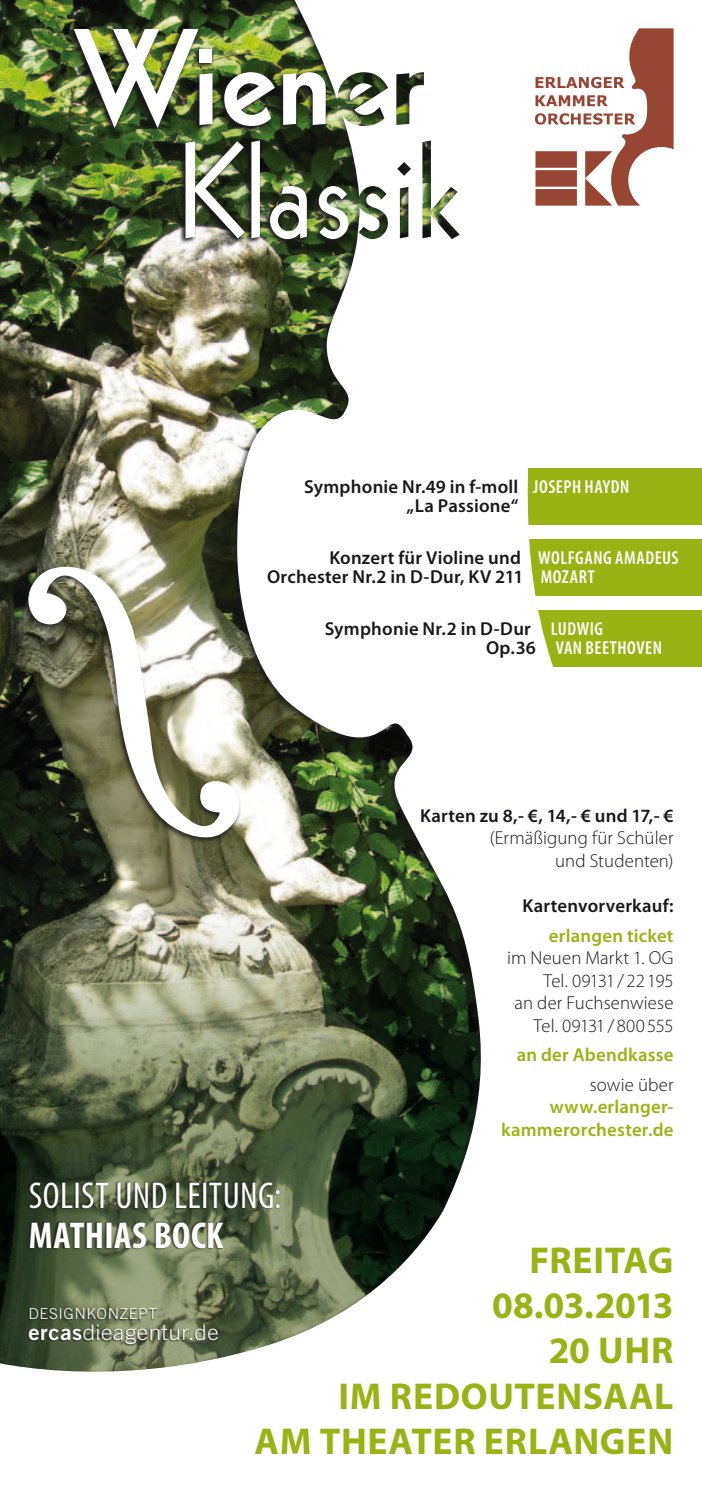
<style>
.page{position:relative;width:702px;height:1489px;background:#fff}
.page>*{position:absolute;margin:0;border:0;box-sizing:border-box;transform-origin:0 0}
.t1{font:700 37.5px/45px "Myriad Pro";letter-spacing:.015em;color:#98b313;text-align:right}
.t2{font:condensed 37.5px "Myriad Pro";letter-spacing:.01em;color:#fff}
.t3{font:700 condensed 37.5px "Myriad Pro";letter-spacing:.01em;color:#fff}
.t4{font:300 21.5px "Trade Gothic LT Std";letter-spacing:.025em;color:#fff;scale:1.05 1}
.t5{font:600 18.75px/19px "Myriad Pro";letter-spacing:.01em;color:#1a171c;text-align:right}
.t6{font:300 18.75px/22.5px "Myriad Pro";letter-spacing:.005em;color:#1a171c;text-align:right}
.t7{font:600 18.75px/22.5px "Myriad Pro";letter-spacing:.015em;color:#98b313;text-align:right}
.t8{font:600 condensed 18.75px/19px "Myriad Pro";letter-spacing:.03em;color:#fff}
.t9{font:300 15px "Trade Gothic LT Std";letter-spacing:.04em;color:#fff;scale:1.05 1}
.s1{font-family:"Trade Gothic LT Std Bd 2";font-weight:400}
</style>
<div class="page">
<img style="left:0;top:0;width:702px;height:1372px">
<div style="left:67px;top:27px;width:260px;height:107px;background:#1a171c;opacity:.75"></div>
<div style="left:67px;top:27px;width:133px;height:107px;background:#1a171c;opacity:.75"></div>
<div style="left:193px;top:71px;width:22px;height:60px;background:#1a171c;opacity:.75"></div>
<img style="left:74px;top:29px;width:138px;height:99px">
<div style="left:193px;top:47px;width:22px;height:21px;background:#1a171c;opacity:.75"></div>
<div style="left:199px;top:49px;width:13px;height:13px;background:#fff"></div>
<div style="left:218px;top:70px;width:58px;height:62px;background:#1a171c;opacity:.75"></div>
<svg style="left:224px;top:72px;width:51px;height:54px"></svg>
<div style="left:277px;top:70px;width:50px;height:61px;background:#1a171c;opacity:.75"></div>
<svg style="left:283px;top:72px;width:43px;height:53px"></svg>
<div style="left:179px;top:138px;width:171px;height:107px;background:#1a171c;opacity:.75"></div>
<div style="left:179px;top:139px;width:68px;height:105px;background:#1a171c;opacity:.75"></div>
<img style="left:185px;top:141px;width:60px;height:97px">
<div style="left:245px;top:138px;width:17px;height:106px;background:#1a171c;opacity:.75"></div>
<svg style="left:251px;top:140px;width:9px;height:98px"></svg>
<div style="left:263px;top:184px;width:45px;height:61px;background:#1a171c;opacity:.75"></div>
<svg style="left:270px;top:186px;width:37px;height:53px"></svg>
<div style="left:312px;top:184px;width:38px;height:61px;background:#1a171c;opacity:.75"></div>
<svg style="left:319px;top:186px;width:29px;height:53px"></svg>
<div style="left:518px;top:468px;width:184px;height:56px;background:#98b313"></div>
<div style="left:518px;top:539px;width:184px;height:56px;background:#98b313"></div>
<div style="left:518px;top:609px;width:184px;height:57px;background:#98b313"></div>
<div style="left:28px;top:1180px;width:253px;height:69px;background:#1a171c;opacity:.75"></div>
<svg style="left:535px;top:28px;width:138px;height:178px"></svg>
<div style="left:519px;top:383px;width:183px;height:78px;background:#fff"></div>
<div style="left:519px;top:673px;width:183px;height:78px;background:#fff"></div>
<div style="left:27px;top:1308px;width:191px;height:37px;background:#1a171c;opacity:.75"></div>
<p class="t5" style="left:304px;top:476px;width:216px">Symphonie Nr.49 in f-moll „La Passione“</p>
<p class="t5" style="left:267px;top:548px;width:258px">Konzert für Violine und<br>Orchester Nr.2 in D-Dur, KV 211</p>
<p class="t5" style="left:324px;top:619px;width:213px">Symphonie Nr.2 in D-Dur<br>Op.36</p>
<p class="t8" style="left:533px;top:477px;width:98px">JOSEPH HAYDN</p>
<p class="t8" style="left:538px;top:548px;width:142px">WOLFGANG AMADEUS<br>MOZART</p>
<p class="t8" style="left:550px;top:619px;width:113px">LUDWIG<br>VAN BEETHOVEN</p>
<p class="t5" style="left:420px;top:805px;width:255px">Karten zu 8,- €, 14,- € und 17,- €</p>
<p class="t6" style="left:490px;top:826px;width:185px">(Ermäßigung für Schüler und Studenten)</p>
<p class="t5" style="left:522px;top:895px;width:152px">Kartenvorverkauf:</p>
<p class="t7" style="left:549px;top:923px;width:126px">erlangen ticket</p>
<p class="t6" style="left:507px;top:946px;width:168px">im Neuen Markt 1. OG<br>Tel. 09131 / 22 195<br>an der Fuchsenwiese<br>Tel. 09131 / 800 555</p>
<p class="t7" style="left:516px;top:1043px;width:158px">an der Abendkasse</p>
<p class="t6" style="left:589px;top:1073px;width:85px">sowie über</p>
<p class="t7" style="left:501px;top:1095px;width:174px">www.erlanger&shy;kammerorchester.de</p>
<h1 class="t2" style="left:29px;top:1172px;width:254px">SOLIST UND LEITUNG:</h1>
<h1 class="t3" style="left:29px;top:1211px;width:196px">MATHIAS BOCK</h1>
<h1 class="t1" style="left:255px;top:1236px;width:420px">FREITAG<br>08.03.2013<br>20 UHR<br>IM REDOUTENSAAL<br>AM TH EATER ERLANGEN</h1>
<p class="t9" style="left:28px;top:1304px;width:124px">DESIGNKONZEPT</p>
<p class="t4" style="left:28px;top:1319px;width:183px"><span class="s1">ercas</span>dieagentur.de</p>
</div>
